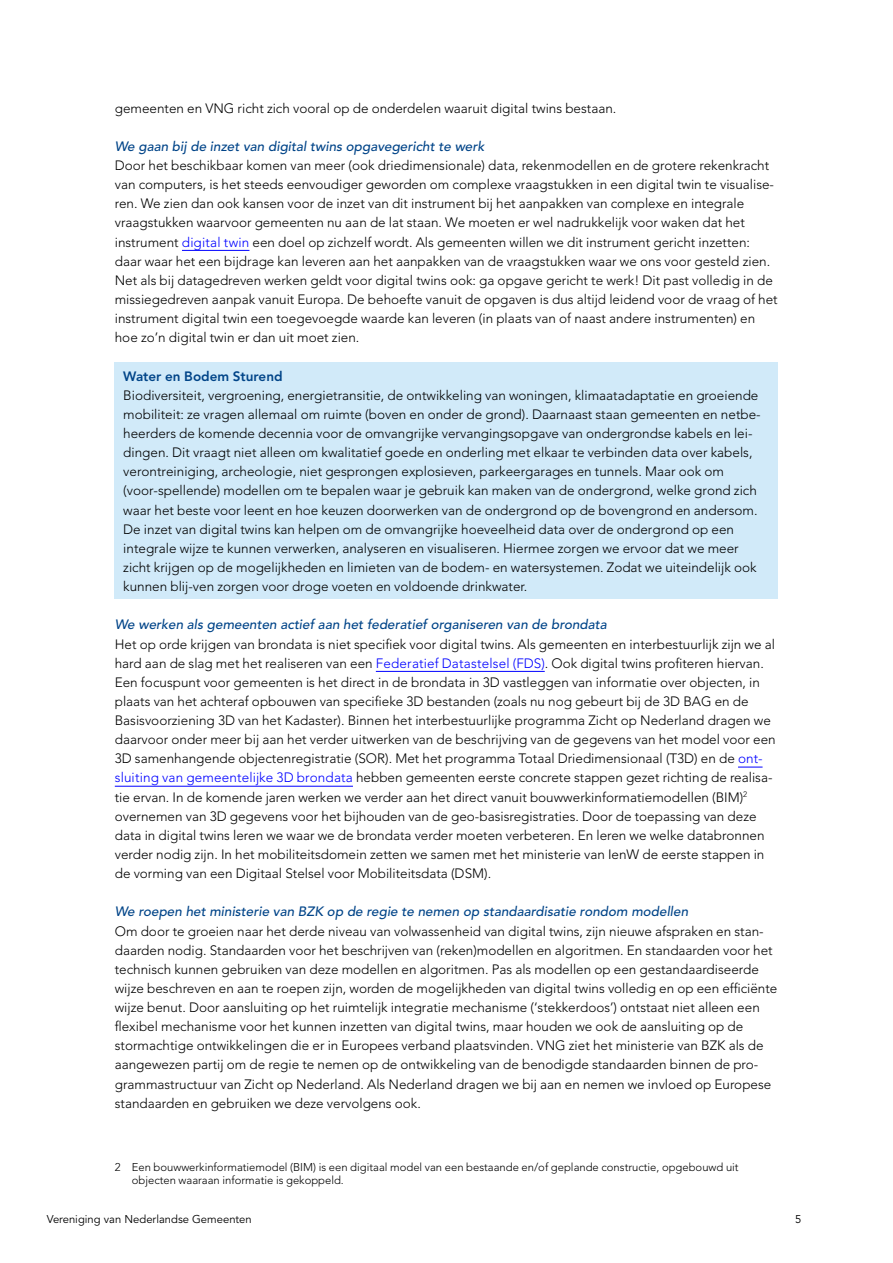
<style>
.page{position:relative;width:893px;height:1263px;background:#fff}
.page>*{position:absolute;margin:0;border:0;box-sizing:border-box;transform-origin:0 0}
.VNG_-_Broodtekst{font:300 13.5px/19.2px "Avenir LT Std";color:#000}
.VNG_-_Arceer_platte{font:300 13.5px/19.2px "Avenir LT Std";color:#000}
.H3_-_VNG_-_Tussen_2{font:italic 500 13.5px "Avenir LT Std";color:#048}
.VNG_-_Arceer_kop{font:800 13.5px "Avenir LT Std";color:#048}
.VNG_-_Voetnoot{font:300 11.25px/13.5px "Avenir LT Std";color:#000}
.t1{font:11.25px "Avenir LT Std";color:#000}
.s1{color:#00f}
</style>
<div class="page">
<hr style="left:182px;top:250px;width:67px;height:1px;background:#00f">
<div style="left:115px;top:362px;width:663px;height:26px;background:#d1eaf9"></div>
<div style="left:115px;top:385px;width:663px;height:214px;background:#d1eaf9"></div>
<hr style="left:376px;top:671px;width:169px;height:1px;background:#00f">
<svg style="left:738px;top:767px;width:25px;height:1px"></svg>
<hr style="left:115px;top:786px;width:238px;height:1px;background:#00f">
<p class="VNG_-_Broodtekst" style="left:115px;top:98px;width:503px">gemeenten en VNG richt zich vooral op de onderdelen waaruit digital twins bestaan.</p>
<h3 class="H3_-_VNG_-_Tussen_2" style="left:115px;top:138px;width:371px">We gaan bij de inzet van digital twins opgavegericht te werk</h3>
<p class="VNG_-_Broodtekst" style="left:115px;top:156px;width:664px">Door het beschikbaar komen van meer (ook driedimensionale) data, rekenmodellen en de grotere rekenkracht van computers, is het steeds eenvoudiger geworden om complexe vraagstukken in een digital twin te visualise&shy;ren. We zien dan ook kansen voor de inzet van dit instrument bij het aanpakken van complexe en integrale vraagstukken waarvoor gemeenten nu aan de lat staan. We moeten er wel nadrukkelijk voor waken dat het instrument <span class="s1">digital twin</span> een doel op zichzelf wordt. Als gemeenten willen we dit instrument gericht inzetten: daar waar het een bijdrage kan leveren aan het aanpakken van de vraagstukken waar we ons voor gesteld zien.<br>Net als bij datagedreven werken geldt voor digital twins ook: ga opgave gericht te werk! Dit past volledig in de missiegedreven aanpak vanuit Europa. De behoefte vanuit de opgaven is dus altijd leidend voor de vraag of het instrument digital twin een toegevoegde waarde kan leveren (in plaats van of naast andere instrumenten) en hoe zo’n digital twin er dan uit moet zien.</p>
<p class="VNG_-_Arceer_kop" style="left:123px;top:368px;width:161px">Water en Bodem Sturend</p>
<p class="VNG_-_Arceer_platte" style="left:123px;top:385px;width:639px">Biodiversiteit, vergroening, energietransitie, de ontwikkeling van woningen, klimaatadaptatie en groeiende mobiliteit: ze vragen allemaal om ruimte (boven en onder de grond). Daarnaast staan gemeenten en netbe&shy;heerders de komende decennia voor de omvangrijke vervangingsopgave van ondergrondse kabels en lei&shy;dingen. Dit vraagt niet alleen om kwalitatief goede en onderling met elkaar te verbinden data over kabels, verontreiniging, archeologie, niet gesprongen explosieven, parkeergarages en tunnels. Maar ook om (voor-spellende) modellen om te bepalen waar je gebruik kan maken van de ondergrond, welke grond zich waar het beste voor leent en hoe keuzen doorwerken van de ondergrond op de bovengrond en andersom.<br>De inzet van digital twins kan helpen om de omvangrijke hoeveelheid data over de ondergrond op een integrale wijze te kunnen verwerken, analyseren en visualiseren. Hiermee zorgen we ervoor dat we meer zicht krijgen op de mogelijkheden en limieten van de bodem- en watersystemen. Zodat we uiteindelijk ook kunnen blij-ven zorgen voor droge voeten en voldoende drinkwater.</p>
<h3 class="H3_-_VNG_-_Tussen_2" style="left:115px;top:617px;width:494px">We werken als gemeenten actief aan het federatief organiseren van de brondata</h3>
<p class="VNG_-_Broodtekst" style="left:115px;top:634px;width:662px">Het op orde krijgen van brondata is niet specifiek voor digital twins. Als gemeenten en interbestuurlijk zijn we al hard aan de slag met het realiseren van een <span class="s1">Federatief Datastelsel (FDS)</span>. Ook digital twins profiteren hiervan.<br>Een focuspunt voor gemeenten is het direct in de brondata in 3D vastleggen van informatie over objecten, in plaats van het achteraf opbouwen van specifieke 3D bestanden (zoals nu nog gebeurt bij de 3D BAG en de Basisvoorziening 3D van het Kadaster). Binnen het interbestuurlijke programma Zicht op Nederland dragen we daarvoor onder meer bij aan het verder uitwerken van de beschrijving van de gegevens van het model voor een 3D samenhangende objectenregistratie (SOR). Met het programma Totaal Driedimensionaal (T3D) en de <span class="s1">ont&shy;sluiting van gemeentelijke 3D brondata</span> hebben gemeenten eerste concrete stappen gezet richting de realisa&shy;tie ervan. In de komende jaren werken we verder aan het direct vanuit bouwwerkinformatiemodellen (BIM)<sup>2 </sup>overnemen van 3D gegevens voor het bijhouden van de geo-basisregistraties. Door de toepassing van deze data in digital twins leren we waar we de brondata verder moeten verbeteren. En leren we welke databronnen verder nodig zijn. In het mobiliteitsdomein zetten we samen met het ministerie van IenW de eerste stappen in de vorming van een Digitaal Stelsel voor Mobiliteitsdata (DSM).</p>
<h3 class="H3_-_VNG_-_Tussen_2" style="left:115px;top:904px;width:575px">We roepen het ministerie van BZK op de regie te nemen op standaardisatie rondom modellen</h3>
<p class="VNG_-_Broodtekst" style="left:115px;top:921px;width:664px">Om door te groeien naar het derde niveau van volwassenheid van digital twins, zijn nieuwe afspraken en stan&shy;daarden nodig. Standaarden voor het beschrijven van (reken)modellen en algoritmen. En standaarden voor het technisch kunnen gebruiken van deze modellen en algoritmen. Pas als modellen op een gestandaardiseerde wijze beschreven en aan te roepen zijn, worden de mogelijkheden van digital twins volledig en op een efficiënte wijze benut. Door aansluiting op het ruimtelijk integratie mechanisme (‘stekkerdoos’) ontstaat niet alleen een flexibel mechanisme voor het kunnen inzetten van digital twins, maar houden we ook de aansluiting op de stormachtige ontwikkelingen die er in Europees verband plaatsvinden. VNG ziet het ministerie van BZK als de aangewezen partij om de regie te nemen op de ontwikkeling van de benodigde standaarden binnen de pro&shy;grammastructuur van Zicht op Nederland. Als Nederland dragen we bij aan en nemen we invloed op Europese standaarden en gebruiken we deze vervolgens ook.</p>
<p class="VNG_-_Voetnoot" style="left:132px;top:1160px;width:608px;text-indent:-17px">2 Een bouwwerkinformatiemodel (BIM) is een digitaal model van een bestaande en/of geplande constructie, opgebouwd uit objecten waaraan informatie is gekoppeld.</p>
<p class="t1" style="left:47px;top:1212px;width:207px">Vereniging van Nederlandse Gemeenten</p>
<p class="t1" style="left:795px;top:1212px;width:8px">5</p>
</div>
